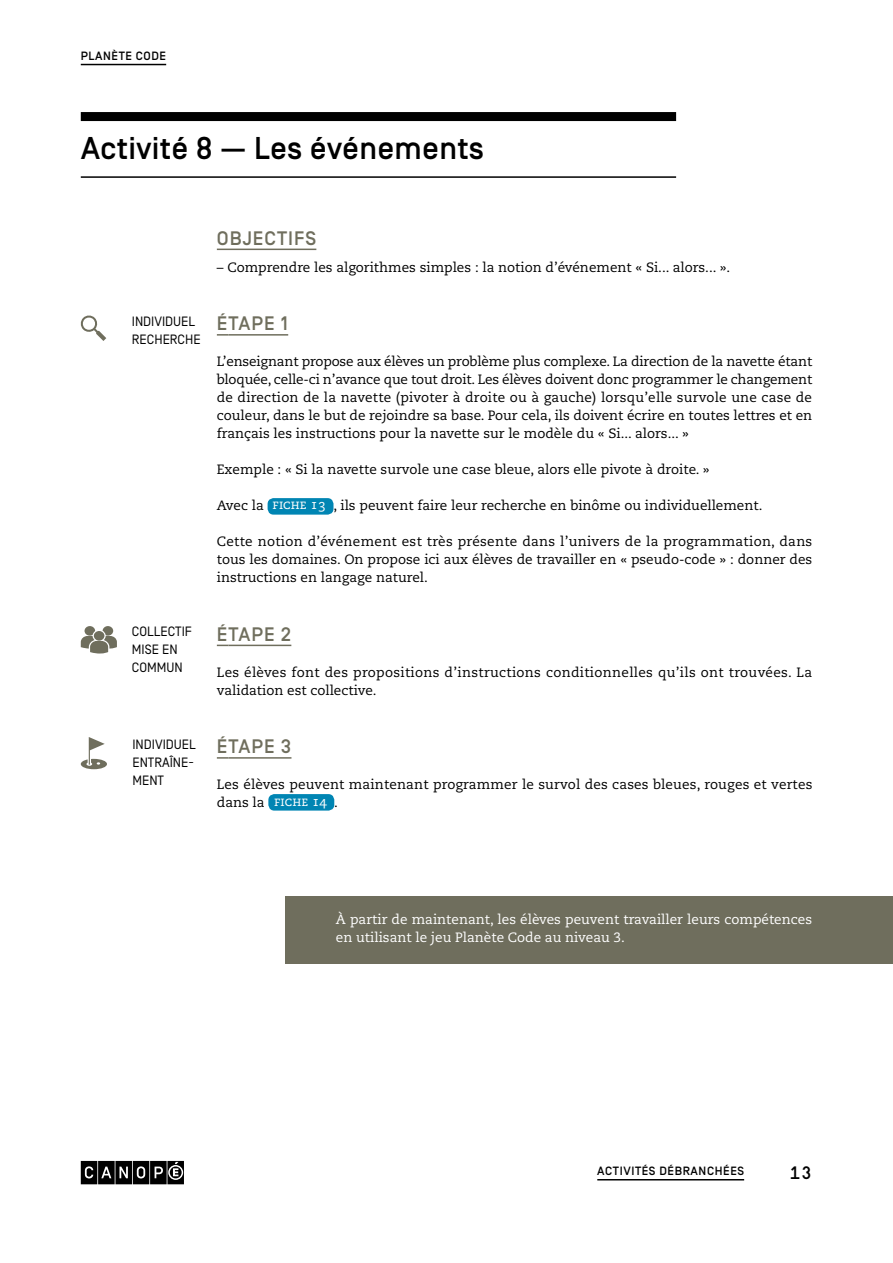
<style>
.page{position:relative;width:893px;height:1263px;background:#fff}
.page>*{position:absolute;margin:0;border:0;box-sizing:border-box;transform-origin:0 0}
.t1{font:500 31.5px "Simplon BP";letter-spacing:.01em;color:#000}
.t2{font:500 19.5px "Simplon BP";letter-spacing:.05em;color:#6f6e5d}
.t3{font:500 18px "Simplon BP Mono";color:#000}
.t4{font:13.5px/18px "Caecilia LT Std";color:#000;text-align:justify}
.t5{font:13.5px/18px "Caecilia LT Std";letter-spacing:.025em;color:#000}
.t6{font:13.5px/18px "Caecilia LT Std";color:#fff}
.t7{font:13.5px/18px "Simplon BP Regular";color:#000}
.t8{font:500 12px "Simplon BP";letter-spacing:.05em;color:#000}
.s1{color:#fff}
</style>
<div class="page">
<hr style="left:81px;top:64px;width:85px;height:1px;background:#000">
<svg style="left:81px;top:1161px;width:103px;height:23px;background:#2f2f2f"></svg>
<hr style="left:597px;top:1179px;width:147px;height:1px;background:#000">
<div style="left:81px;top:112px;width:595px;height:9px;background:#000"></div>
<hr style="left:81px;top:176px;width:595px;height:2px;background:#000">
<hr style="left:217px;top:249px;width:99px;height:1px;background:#6f6e5d">
<svg style="left:217px;top:334px;width:11px;height:2px"></svg>
<hr style="left:228px;top:334px;width:60px;height:2px;background:#6f6e5d">
<hr style="left:228px;top:645px;width:63px;height:1px;background:#6f6e5d">
<svg style="left:217px;top:757px;width:11px;height:2px"></svg>
<hr style="left:228px;top:757px;width:63px;height:2px;background:#6f6e5d">
<div style="left:268px;top:498px;width:65px;height:17px;background:#0085b3;border-radius:6px"></div>
<div style="left:268px;top:794px;width:66px;height:16px;background:#0085b3;border-radius:6px"></div>
<svg style="left:80px;top:315px;width:26px;height:26px"></svg>
<svg style="left:81px;top:626px;width:36px;height:27px"></svg>
<svg style="left:81px;top:737px;width:26px;height:32px"></svg>
<div style="left:286px;top:896px;width:607px;height:67px;background:#6f6e5d"></div>
<p class="t8" style="left:81px;top:49px;width:79px">PLANÈTE CODE</p>
<h1 class="t1" style="left:81px;top:130px;width:405px">ACTIVITÉ 8 — LES ÉVÉNEMENTS</h1>
<p class="t7" style="left:132px;top:312px;width:70px">INDIVIDUEL<br>RECHERCHE</p>
<p class="t7" style="left:132px;top:623px;width:62px">COLLECTIF<br>MISE EN<br>COMMUN</p>
<p class="t7" style="left:132px;top:735px;width:65px">INDIVIDUEL<br>ENTRAÎNE-<br>MENT</p>
<h2 class="t2" style="left:217px;top:227px;width:101px">OBJECTIFS</h2>
<p class="t4" style="left:217px;top:258px;width:515px">– Comprendre les algorithmes simples : la notion d’événement « Si... alors... ».</p>
<h2 class="t2" style="left:217px;top:312px;width:73px">ÉTAPE 1</h2>
<p class="t4" style="left:217px;top:353px;width:597px">L’enseignant propose aux élèves un problème plus complexe. La direction de la navette étant bloquée, celle-ci n’avance que tout droit. Les élèves doivent donc programmer le changement de direction de la navette (pivoter à droite ou à gauche) lorsqu’elle survole une case de couleur, dans le but de rejoindre sa base. Pour cela, ils doivent écrire en toutes lettres et en français les instructions pour la navette sur le modèle du « Si... alors... »</p>
<p class="t4" style="left:217px;top:461px;width:494px">Exemple : « Si la navette survole une case bleue, alors elle pivote à droite. »</p>
<p class="t4" style="left:217px;top:497px;width:547px">Avec la <span class="s1">Fiche 13</span> , ils peuvent faire leur recherche en binôme ou individuellement.</p>
<p class="t4" style="left:217px;top:533px;width:597px">Cette notion d’événement est très présente dans l’univers de la programmation, dans tous les domaines. On propose ici aux élèves de travailler en « pseudo-code » : donner des instructions en langage naturel.</p>
<h2 class="t2" style="left:217px;top:623px;width:76px">ÉTAPE 2</h2>
<p class="t5" style="left:217px;top:663px;width:597px">Les élèves font des propositions d’instructions conditionnelles qu’ils ont trouvées. La validation est collective.</p>
<h2 class="t2" style="left:217px;top:735px;width:76px">ÉTAPE 3</h2>
<p class="t4" style="left:217px;top:776px;width:597px">Les élèves peuvent maintenant programmer le survol des cases bleues, rouges et vertes dans la <span class="s1">Fiche 14</span> .</p>
<p class="t6" style="left:336px;top:911px;width:478px">À partir de maintenant, les élèves peuvent travailler leurs compétences en utilisant le jeu Planète Code au niveau 3.</p>
<p class="t8" style="left:597px;top:1164px;width:71px">ACTIVITÉS DÉB</p>
<p class="t8" style="left:683px;top:1164px;width:49px">RANCHÉES</p>
<h3 class="t3" style="left:789px;top:1161px;width:24px">13</h3>
</div>
